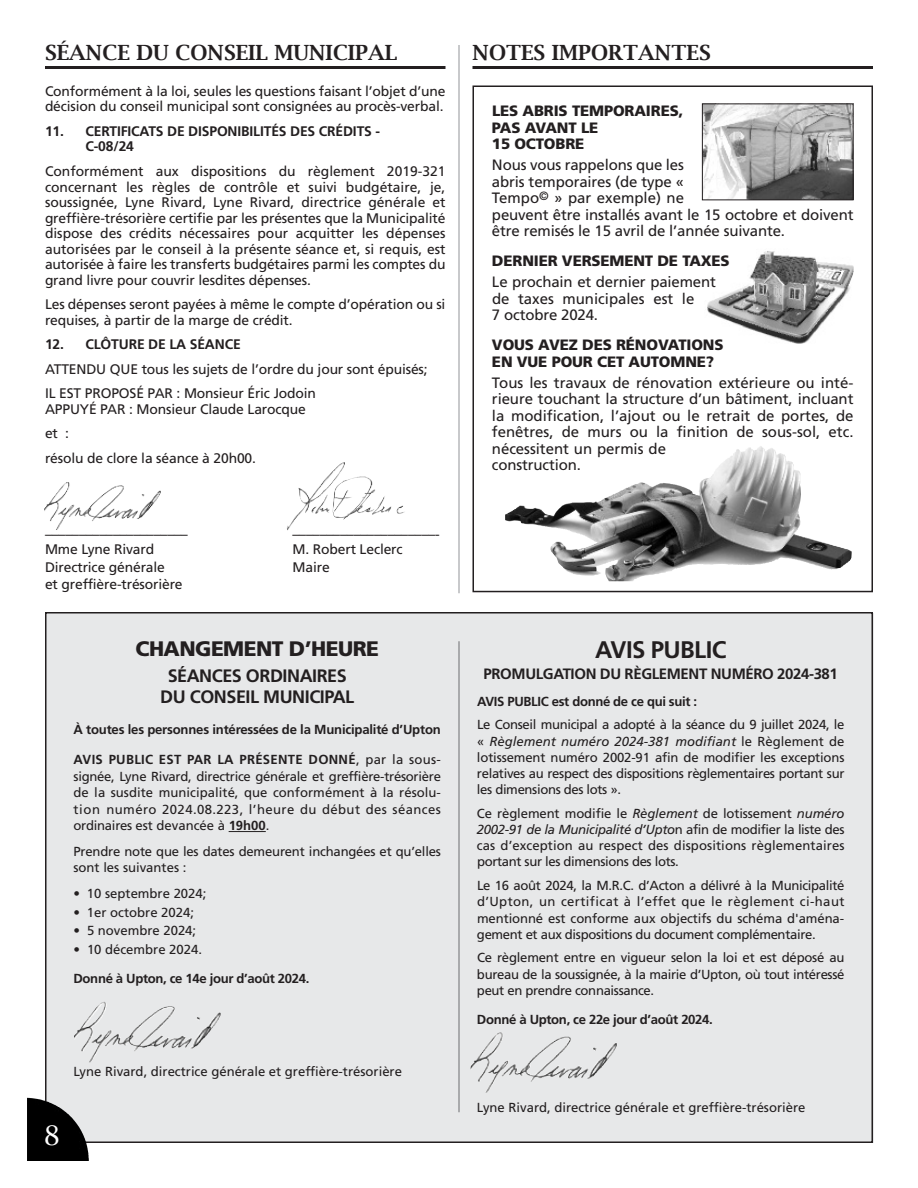
<style>
.page{position:relative;width:918px;height:1188px;background:#fff}
.page>*{position:absolute;margin:0;border:0;box-sizing:border-box;transform-origin:0 0}
.t1{font:27px "Lucida Bright";color:#fff}
.t2{font:700 24px "Frutiger";letter-spacing:-.025em;color:#231f20}
.t3{font:600 21px "Lucida Bright";color:#231f20}
.t4{font:900 21px "Frutiger";letter-spacing:-.025em;color:#231f20}
.t5{font:700 18px/21px "Frutiger";letter-spacing:-.025em;color:#231f20;text-align:center}
.t6{font:15px/16.5px "Frutiger";letter-spacing:-.01em;color:#231f20}
.t7{font:900 15px/16.5px "Frutiger";letter-spacing:-.01em;color:#231f20}
.t8{font:700 15px "Frutiger";letter-spacing:-.025em;color:#231f20}
.t9{font:13.8px/15.6px "Frutiger";letter-spacing:-.01em;color:#231f20}
.t10{font:700 13.8px/15.6px "Frutiger";letter-spacing:-.01em;color:#231f20}
.t11{font:13.2px/16.2px "Frutiger";letter-spacing:-.015em;color:#231f20;text-align:justify}
.t12{font:700 13.2px "Frutiger";letter-spacing:-.025em;color:#231f20}
.s1{font-weight:700}
.s2{font-style:italic}
</style>
<div class="page">
<div style="left:45px;top:614px;width:828px;height:529px;background:#e7e8e9"></div>
<hr style="left:229px;top:831px;width:37px;height:1px;background:#231f20">
<hr style="left:459px;top:641px;width:1px;height:471px;background:#6c6d70">
<img style="left:44px;top:482px;width:81px;height:40px">
<img style="left:287px;top:462px;width:104px;height:68px">
<img style="left:27px;top:1098px;width:62px;height:63px">
<hr style="left:459px;top:45px;width:1px;height:548px;background:#939598">
<hr style="left:45px;top:66px;width:401px;height:3px;background:#231f20">
<hr style="left:472px;top:66px;width:401px;height:3px;background:#231f20">
<img style="left:74px;top:1002px;width:72px;height:50px">
<img style="left:471px;top:1032px;width:71px;height:50px">
<div style="left:472px;top:86px;width:401px;height:506px;border:2px solid #231f20"></div>
<img style="left:704px;top:106px;width:148px;height:92px">
<div style="left:702px;top:104px;width:152px;height:96px;border:1px solid #231f20"></div>
<img style="left:707px;top:251px;width:147px;height:93px">
<img style="left:594px;top:446px;width:258px;height:135px">
<h3 class="t3" style="left:45px;top:39px;width:354px">SéANCE DU CONSEIL MUNICIPAL</h3>
<h3 class="t3" style="left:472px;top:39px;width:240px">NOTES IMPORTANTES</h3>
<p class="t9" style="left:45px;top:84px;width:402px">Conformément à la loi, seules les questions faisant l’objet d’une décision du conseil municipal sont consignées au procès-verbal.</p>
<p class="t10" style="left:86px;top:124px;width:296px;text-indent:-41px">11. CERTIFICATS DE DISPONIBILITÉS DES CRÉDITS -<br>C-08/24</p>
<p class="t9" style="left:45px;top:164px;width:402px;text-align:justify">Conformément aux dispositions du règlement 2019-321 concernant les règles de contrôle et suivi budgétaire, je, soussignée, Lyne Rivard, Lyne Rivard, directrice générale et greffière-trésorière certifie par les présentes que la Municipalité dispose des crédits nécessaires pour acquitter les dépenses autorisées par le conseil à la présente séance et, si requis, est autorisée à faire les transferts budgétaires parmi les comptes du grand livre pour couvrir lesdites dépenses.</p>
<p class="t9" style="left:45px;top:298px;width:402px">Les dépenses seront payées à même le compte d’opération ou si requises, à partir de la marge de crédit.</p>
<p class="t10" style="left:45px;top:338px;width:197px">12. CLÔTURE DE LA SÉANCE</p>
<p class="t9" style="left:45px;top:358px;width:384px;line-height:24.6px">ATTENDU QUE tous les sujets de l’ordre du jour sont épuisés;<br>IL EST PROPOSÉ PAR : Monsieur Éric Jodoin</p>
<p class="t9" style="left:45px;top:398px;width:262px;line-height:24.6px">APPUYÉ PAR : Monsieur Claude Larocque et :<br>résolu de clore la séance à 20h00.</p>
<p class="t9" style="left:45px;top:527px;width:144px">–––––––––––––––––––––</p>
<p class="t9" style="left:293px;top:527px;width:149px">–––––––––––––––––––––-</p>
<p class="t9" style="left:45px;top:543px;width:111px">Mme Lyne Rivard</p>
<p class="t9" style="left:293px;top:543px;width:112px">M. Robert Leclerc</p>
<p class="t9" style="left:45px;top:560px;width:121px">Directrice générale</p>
<p class="t9" style="left:293px;top:560px;width:39px">Maire</p>
<p class="t9" style="left:45px;top:577px;width:139px">et greffière-trésorière</p>
<h3 class="t4" style="left:136px;top:640px;width:245px">CHANGEMENT D’HEURE</h3>
<h3 class="t5" style="left:160px;top:666px;width:195px">SÉANCES ORDINAIRES<br>DU CONSEIL MUNICIPAL</h3>
<p class="t12" style="left:74px;top:724px;width:369px">À toutes les personnes intéressées de la Municipalité d’Upton</p>
<p class="t11" style="left:73px;top:752px;width:369px"><span class="s1">AVIS PUBLIC EST PAR LA PRÉSENTE DONNÉ</span>, par la sous&shy;signée, Lyne Rivard, directrice générale et greffière-trésorière de la susdite municipalité, que conformément à la résolu&shy;tion numéro 2024.08.223, l’heure du début des séances ordinaires est devancée à <span class="s1">19h00</span>.</p>
<p class="t11" style="left:73px;top:844px;width:369px">Prendre note que les dates demeurent inchangées et qu’elles sont les suivantes :</p>
<p class="t11" style="left:73px;top:886px;width:134px">• 10 septembre 2024;</p>
<p class="t11" style="left:73px;top:905px;width:122px">• 1er octobre 2024;</p>
<p class="t11" style="left:74px;top:924px;width:124px">• 5 novembre 2024;</p>
<p class="t11" style="left:74px;top:942px;width:130px">• 10 décembre 2024.</p>
<p class="t12" style="left:74px;top:973px;width:237px">Donné à Upton, ce 14e jour d’août 2024.</p>
<p class="t11" style="left:74px;top:1064px;width:330px">Lyne Rivard, directrice générale et greffière-trésorière</p>
<h1 class="t1" style="left:44px;top:1119px;width:18px">8</h1>
<p class="t7" style="left:492px;top:104px;width:193px">LES ABRIS TEMPORAIRES,<br>PAS AVANT LE<br>15 OCTOBRE</p>
<p class="t6" style="left:492px;top:158px;width:363px">Nous vous rappelons que les<br>abris temporaires (de type «<br>Tempo<sup>©</sup> » par exemple) ne<br>peuvent être installés avant le 15 octobre et doivent être remisés le 15 avril de l’année suivante.</p>
<p class="t7" style="left:492px;top:254px;width:239px">DERNIER VERSEMENT DE TAXES</p>
<p class="t6" style="left:492px;top:275px;width:225px">Le prochain et dernier paiement de taxes municipales est le<br>7 octobre 2024.</p>
<p class="t7" style="left:492px;top:338px;width:233px">VOUS AVEZ DES RÉNOVATIONS<br>EN VUE POUR CET AUTOMNE?</p>
<p class="t6" style="left:492px;top:375px;width:363px">Tous les travaux de rénovation extérieure ou inté&shy;rieure touchant la structure d’un bâtiment, incluant la modification, l’ajout ou le retrait de portes, de fenêtres, de murs ou la finition de sous-sol, etc. nécessitent un permis de<br>construction.</p>
<h2 class="t2" style="left:595px;top:640px;width:133px">AVIS PUBLIC</h2>
<p class="t8" style="left:484px;top:668px;width:356px">PROMULGATION DU RÈGLEMENT NUMÉRO 2024-381</p>
<p class="t12" style="left:477px;top:696px;width:222px">AVIS PUBLIC est donné de ce qui suit :</p>
<p class="t11" style="left:477px;top:718px;width:369px">Le Conseil municipal a adopté à la séance du 9 juillet 2024, le « <span class="s2">Règlement numéro 2024-381 modifiant</span> le Règlement de lotissement numéro 2002-91 afin de modifier les exceptions relatives au respect des dispositions règlementaires portant sur les dimensions des lots ».</p>
<p class="t11" style="left:477px;top:806px;width:369px">Ce règlement modifie le <span class="s2">Règlement</span> de lotissement <span class="s2">numéro 2002-91 de la Municipalité d’Upto</span>n afin de modifier la liste des cas d’exception au respect des dispositions règlementaires portant sur les dimensions des lots.</p>
<p class="t11" style="left:477px;top:879px;width:369px">Le 16 août 2024, la M.R.C. d’Acton a délivré à la Municipalité d’Upton, un certificat à l’effet que le règlement ci-haut mentionné est conforme aux objectifs du schéma d'aména&shy;gement et aux dispositions du document complémentaire.</p>
<p class="t11" style="left:477px;top:951px;width:369px">Ce règlement entre en vigueur selon la loi et est déposé au bureau de la soussignée, à la mairie d’Upton, où tout intéressé peut en prendre connaissance.</p>
<p class="t12" style="left:477px;top:1014px;width:237px">Donné à Upton, ce 22e jour d’août 2024.</p>
<p class="t11" style="left:477px;top:1100px;width:330px">Lyne Rivard, directrice générale et greffière-trésorière</p>
</div>
